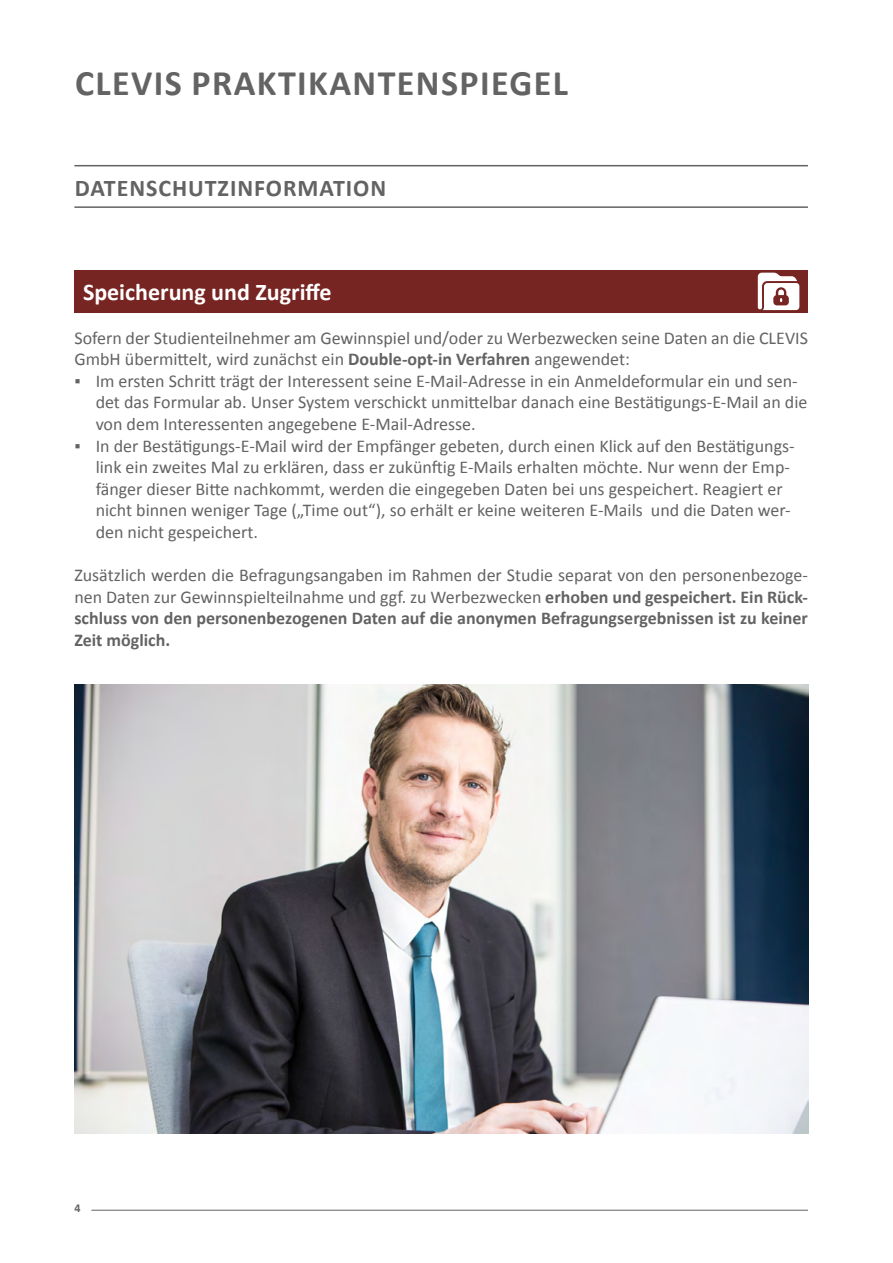
<style>
.page{position:relative;width:893px;height:1263px;background:#fff}
.page>*{position:absolute;margin:0;border:0;box-sizing:border-box;transform-origin:0 0}
.t1{font:700 36px "Calibri";letter-spacing:.04em;color:#646363}
.t2{font:700 24px "Calibri";color:#fff}
.t3{font:700 24px "Calibri";letter-spacing:.04em;color:#646363}
.t4{font:18px/21.6px "Calibri";color:#646363}
.t5{font:700 12px "Calibri";color:#646363}
.s1{font-weight:700}
</style>
<div class="page">
<hr style="left:91px;top:1210px;width:717px;height:1px;background:#646363">
<hr style="left:74px;top:165px;width:734px;height:1px;background:#646363">
<hr style="left:74px;top:206px;width:734px;height:2px;background:#646363">
<div style="left:74px;top:270px;width:734px;height:42px;background:#772523"></div>
<svg style="left:758px;top:273px;width:41px;height:37px"></svg>
<img style="left:74px;top:685px;width:734px;height:448px">
<h1 class="t1" style="left:75px;top:60px;width:494px">CLEVIS PRAKTIKANTENSPIEGEL</h1>
<h2 class="t3" style="left:75px;top:172px;width:313px">DATENSCHUTZINFORMATION</h2>
<h2 class="t2" style="left:83px;top:277px;width:250px">Speicherung und Zugriffe</h2>
<p class="t4" style="left:74px;top:327px;width:735px">Sofern der Studienteilnehmer am Gewinnspiel und/oder zu Werbezwecken seine Daten an die CLEVIS<br>GmbH übermittelt, wird zunächst ein <span class="s1">Double-opt-in Verfahren</span> angewendet:</p>
<p class="t4" style="left:96px;top:370px;width:713px;text-indent:-21px">▪ Im ersten Schritt trägt der Interessent seine E-Mail-Adresse in ein Anmeldeformular ein und sen&shy;det das Formular ab. Unser System verschickt unmittelbar danach eine Bestätigungs-E-Mail an die von dem Interessenten angegebene E-Mail-Adresse.</p>
<p class="t4" style="left:96px;top:435px;width:700px;text-indent:-21px">▪ In der Bestätigungs-E-Mail wird der Empfänger gebeten, durch einen Klick auf den Bestätigungs&shy;link ein zweites Mal zu erklären, dass er zukünftig E-Mails erhalten möchte. Nur wenn der Emp&shy;fänger dieser Bitte nachkommt, werden die eingegeben Daten bei uns gespeichert. Reagiert er nicht binnen weniger Tage („Time out“), so erhält er keine weiteren E-Mails und die Daten wer&shy;den nicht gespeichert.</p>
<p class="t4" style="left:74px;top:564px;width:735px;text-align:justify">Zusätzlich werden die Befragungsangaben im Rahmen der Studie separat von den personenbezoge&shy;nen Daten zur Gewinnspielteilnahme und ggf. zu Werbezwecken <span class="s1">erhoben und gespeichert. Ein Rück&shy;schluss von den personenbezogenen Daten auf die anonymen Befragungsergebnissen ist zu keiner Zeit möglich.</span></p>
<p class="t5" style="left:74px;top:1201px;width:8px">4</p>
</div>
